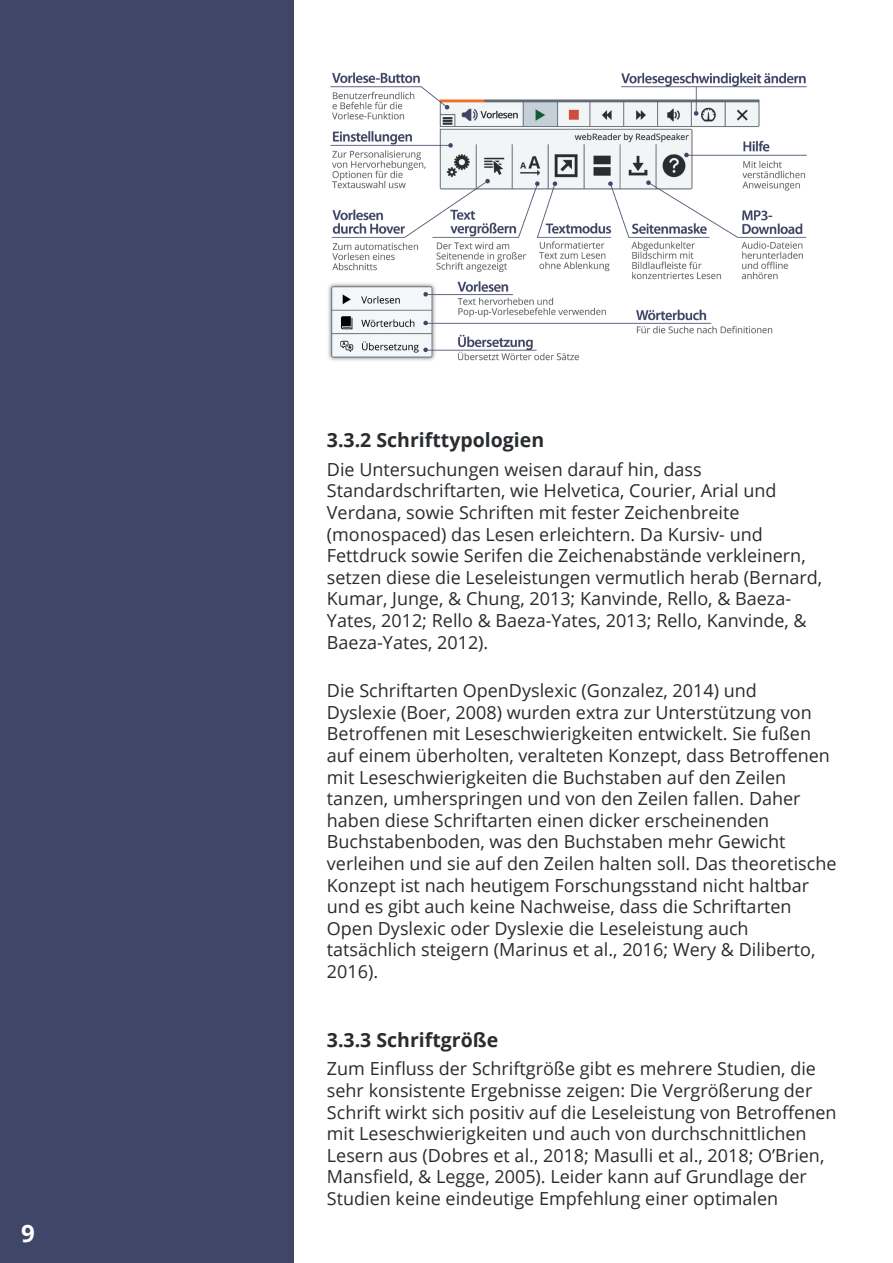
<style>
.page{position:relative;width:893px;height:1263px;background:#fff}
.page>*{position:absolute;margin:0;border:0;box-sizing:border-box;transform-origin:0 0}
.t1{font:700 24px "Open Sans";color:#fff}
.t2{font:700 19.5px "Open Sans";color:#292c2f}
.t3{font:18px/21.6px "Open Sans";color:#292c2f}
</style>
<div class="page">
<div style="left:0;top:0;width:293px;height:1263px;background:#3f4668"></div>
<img style="left:328px;top:72px;width:479px;height:289px">
<p class="t1" style="left:21px;top:1216px;width:15px">9</p>
<p class="t2" style="left:327px;top:427px;width:219px">3.3.2 Schrifttypologien</p>
<p class="t3" style="left:327px;top:458px;width:497px">Die Untersuchungen weisen darauf hin, dass Standardschriftarten, wie Helvetica, Courier, Arial und Verdana, sowie Schriften mit fester Zeichenbreite (monospaced) das Lesen erleichtern. Da Kursiv- und Fettdruck sowie Serifen die Zeichenabstände verkleinern, setzen diese die Leseleistungen vermutlich herab (Bernard, Kumar, Junge, &amp; Chung, 2013; Kanvinde, Rello, &amp; Baeza-Yates, 2012; Rello &amp; Baeza-Yates, 2013; Rello, Kanvinde, &amp; Baeza-Yates, 2012).</p>
<p class="t3" style="left:327px;top:679px;width:511px">Die Schriftarten OpenDyslexic (Gonzalez, 2014) und<br>Dyslexie (Boer, 2008) wurden extra zur Unterstützung von Betroffenen mit Leseschwierigkeiten entwickelt. Sie fußen auf einem überholten, veralteten Konzept, dass Betroffenen mit Leseschwierigkeiten die Buchstaben auf den Zeilen tanzen, umherspringen und von den Zeilen fallen. Daher haben diese Schriftarten einen dicker erscheinenden Buchstabenboden, was den Buchstaben mehr Gewicht verleihen und sie auf den Zeilen halten soll. Das theoretische Konzept ist nach heutigem Forschungsstand nicht haltbar und es gibt auch keine Nachweise, dass die Schriftarten Open Dyslexic oder Dyslexie die Leseleistung auch tatsächlich steigern (Marinus et al., 2016; Wery &amp; Diliberto, 2016).</p>
<p class="t2" style="left:327px;top:1026px;width:173px">3.3.3 Schriftgröße</p>
<p class="t3" style="left:327px;top:1057px;width:511px">Zum Einfluss der Schriftgröße gibt es mehrere Studien, die sehr konsistente Ergebnisse zeigen: Die Vergrößerung der Schrift wirkt sich positiv auf die Leseleistung von Betroffenen mit Leseschwierigkeiten und auch von durchschnittlichen Lesern aus (Dobres et al., 2018; Masulli et al., 2018; O’Brien, Mansfield, &amp; Legge, 2005). Leider kann auf Grundlage der Studien keine eindeutige Empfehlung einer optimalen</p>
</div>
